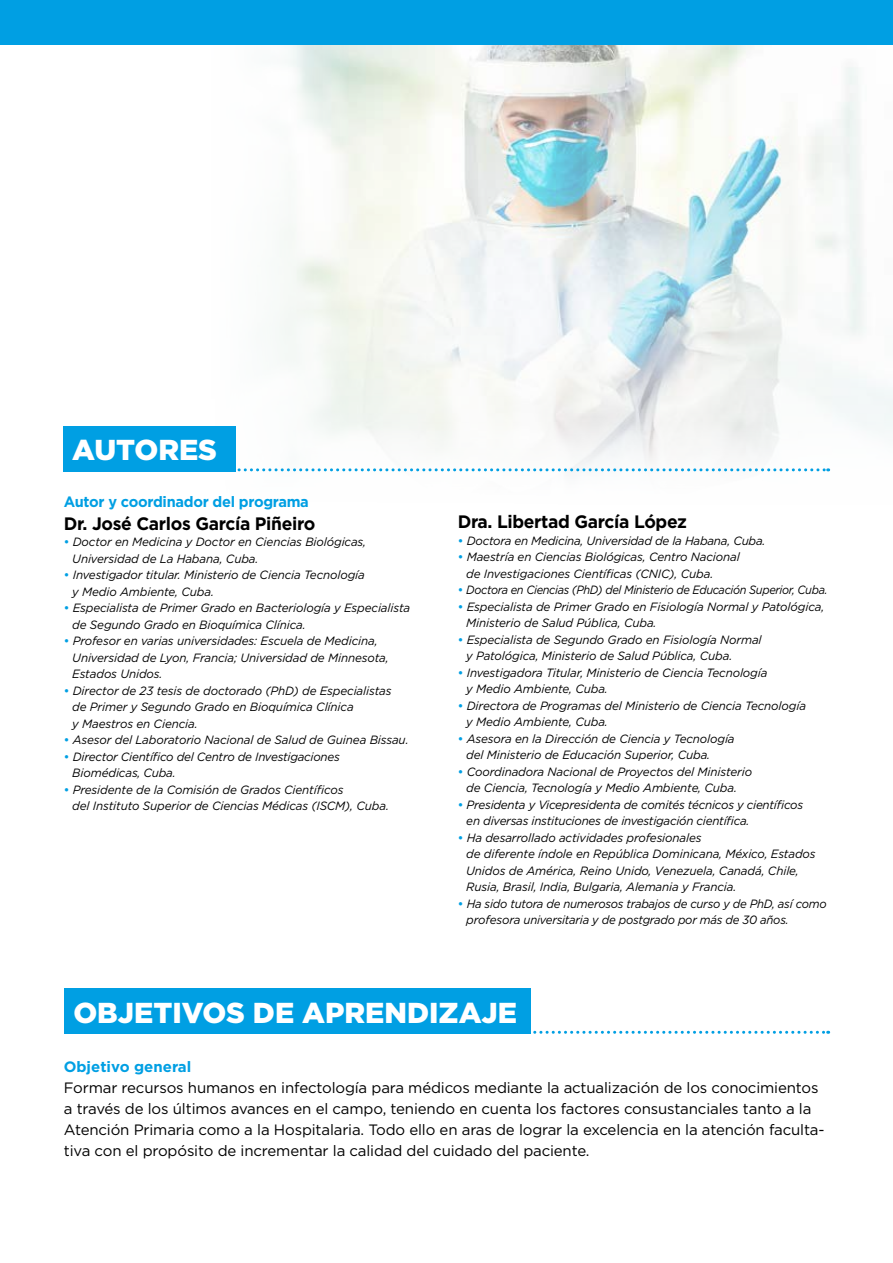
<style>
.page{position:relative;width:893px;height:1263px;background:#fff}
.page>*{position:absolute;margin:0;border:0;box-sizing:border-box;transform-origin:0 0}
.t1{font:900 28.8px "Gotham";color:#fff}
.t2{font:700 18px "Gotham";letter-spacing:-.02em;color:#000}
.t3{font:15px/21px "Gotham";letter-spacing:-.01em;color:#000}
.t4{font:700 15px "Gotham";letter-spacing:-.02em;color:#009fe3}
.t5{font:700 15px "Gotham";color:#009fe3}
.t6{font:italic 12px/16.5px "Gotham";letter-spacing:-.01em;color:#000}
.t7{font:italic 12px/16.5px "Gotham";letter-spacing:-.01em;color:#000;scale:.95 1}
.t8{font:italic 12px "Gotham";letter-spacing:-.03em;color:#000;scale:.92 1}
.s1{font-weight:500;font-style:normal;color:#009fe3}
</style>
<div class="page">
<img style="left:193px;top:44px;width:700px;height:428px">
<div style="left:0;top:0;width:893px;height:44px;background:#009fe3"></div>
<svg style="left:530px;top:1031px;width:299px;height:3px"></svg>
<div style="left:64px;top:989px;width:466px;height:45px;background:#009fe3"></div>
<svg style="left:236px;top:468px;width:593px;height:3px"></svg>
<div style="left:64px;top:426px;width:172px;height:45px;background:#009fe3"></div>
<h1 class="t1" style="left:72px;top:430px;width:146px">AUTORES</h1>
<p class="t4" style="left:64px;top:492px;width:247px">Autor y coordinador del programa</p>
<h2 class="t2" style="left:64px;top:512px;width:253px">Dr. José Carlos García Piñeiro</h2>
<p class="t6" style="left:72px;top:534px;width:295px;text-indent:-9px"><span class="s1">•</span> Doctor en Medicina y Doctor en Ciencias Biológicas,<br>Universidad de La Habana, Cuba.</p>
<p class="t6" style="left:72px;top:567px;width:294px;text-indent:-9px"><span class="s1">•</span> Investigador titular. Ministerio de Ciencia Tecnología y Medio Ambiente, Cuba.</p>
<p class="t6" style="left:72px;top:600px;width:339px;text-indent:-9px"><span class="s1">•</span> Especialista de Primer Grado en Bacteriología y Especialista de Segundo Grado en Bioquímica Clínica.</p>
<p class="t6" style="left:72px;top:633px;width:318px;text-indent:-9px"><span class="s1">•</span> Profesor en varias universidades: Escuela de Medicina,<br>Universidad de Lyon, Francia; Universidad de Minnesota,<br>Estados Unidos.</p>
<p class="t6" style="left:72px;top:682px;width:321px;text-indent:-9px"><span class="s1">•</span> Director de 23 tesis de doctorado (PhD) de Especialistas de Primer y Segundo Grado en Bioquímica Clínica<br>y Maestros en Ciencia.</p>
<p class="t6" style="left:64px;top:732px;width:346px"><span class="s1">•</span> Asesor del Laboratorio Nacional de Salud de Guinea Bissau.</p>
<p class="t6" style="left:72px;top:748px;width:269px;text-indent:-9px"><span class="s1">•</span> Director Científico del Centro de Investigaciones<br>Biomédicas, Cuba.</p>
<p class="t6" style="left:72px;top:781px;width:318px;text-indent:-9px"><span class="s1">•</span> Presidente de la Comisión de Grados Científicos<br>del Instituto Superior de Ciencias Médicas (ISCM), Cuba.</p>
<h2 class="t2" style="left:458px;top:510px;width:231px">Dra. Libertad García López</h2>
<p class="t6" style="left:458px;top:532px;width:309px"><span class="s1">•</span> Doctora en Medicina, Universidad de la Habana, Cuba.</p>
<p class="t6" style="left:466px;top:548px;width:275px;text-indent:-9px"><span class="s1">•</span> Maestría en Ciencias Biológicas, Centro Nacional de Investigaciones Científicas (CNIC), Cuba.</p>
<p class="t8" style="left:458px;top:582px;width:403px"><span class="s1">•</span> Doctora en Ciencias (PhD) del Ministerio de Educación Superior, Cuba.</p>
<p class="t6" style="left:466px;top:598px;width:360px;text-indent:-9px"><span class="s1">•</span> Especialista de Primer Grado en Fisiología Normal y Patológica,<br>Ministerio de Salud Pública, Cuba.</p>
<p class="t6" style="left:466px;top:631px;width:297px;text-indent:-9px"><span class="s1">•</span> Especialista de Segundo Grado en Fisiología Normal y Patológica, Ministerio de Salud Pública, Cuba.</p>
<p class="t6" style="left:466px;top:664px;width:303px;text-indent:-9px"><span class="s1">•</span> Investigadora Titular, Ministerio de Ciencia Tecnología y Medio Ambiente, Cuba.</p>
<p class="t6" style="left:466px;top:697px;width:341px;text-indent:-9px"><span class="s1">•</span> Directora de Programas del Ministerio de Ciencia Tecnología y Medio Ambiente, Cuba.</p>
<p class="t6" style="left:466px;top:730px;width:270px;text-indent:-9px"><span class="s1">•</span> Asesora en la Dirección de Ciencia y Tecnología del Ministerio de Educación Superior, Cuba.</p>
<p class="t6" style="left:458px;top:763px;width:296px;text-align:center"><span class="s1">•</span> Coordinadora Nacional de Proyectos del Ministerio de Ciencia, Tecnología y Medio Ambiente, Cuba.</p>
<p class="t6" style="left:466px;top:796px;width:338px;text-indent:-9px"><span class="s1">•</span> Presidenta y Vicepresidenta de comités técnicos y científicos en diversas instituciones de investigación científica.</p>
<p class="t6" style="left:466px;top:829px;width:351px;text-indent:-9px"><span class="s1">•</span> Ha desarrollado actividades profesionales<br>de diferente índole en República Dominicana, México, Estados Unidos de América, Reino Unido, Venezuela, Canadá, Chile, Rusia, Brasil, India, Bulgaria, Alemania y Francia.</p>
<p class="t7" style="left:466px;top:895px;width:381px;text-indent:-9px"><span class="s1">•</span> Ha sido tutora de numerosos trabajos de curso y de PhD, así como profesora universitaria y de postgrado por más de 30 años.</p>
<h1 class="t1" style="left:73px;top:993px;width:445px">OBJETIVOS DE APRENDIZAJE</h1>
<p class="t5" style="left:64px;top:1057px;width:129px">Objetivo general</p>
<p class="t3" style="left:64px;top:1077px;width:762px">Formar recursos humanos en infectología para médicos mediante la actualización de los conocimientos a través de los últimos avances en el campo, teniendo en cuenta los factores consustanciales tanto a la Atención Primaria como a la Hospitalaria. Todo ello en aras de lograr la excelencia en la atención faculta&shy;tiva con el propósito de incrementar la calidad del cuidado del paciente.</p>
</div>
